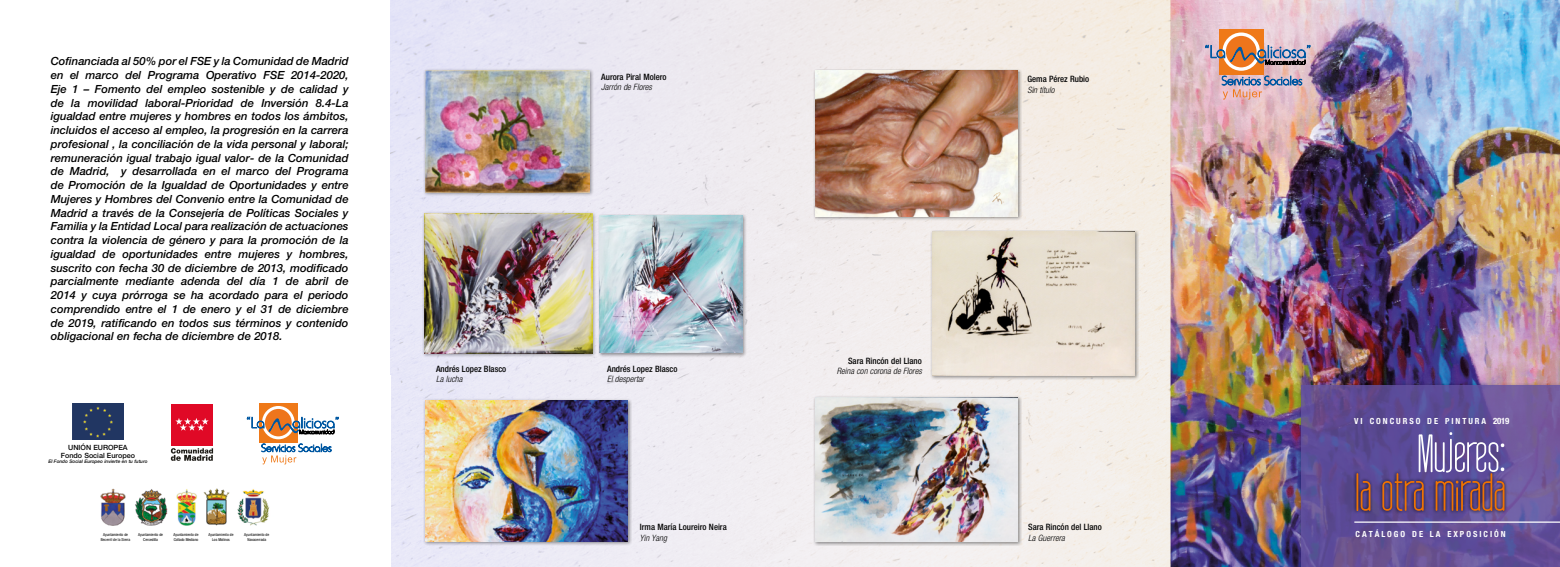
<style>
.page{position:relative;width:1560px;height:567px;background:#fff}
.page>*{position:absolute;margin:0;border:0;box-sizing:border-box;transform-origin:0 0}
.t1{font:italic 500 11.25px/13.8px "Helvetica Neue";color:#000;text-align:justify}
.t2{font:500 condensed 8.75px "Helvetica Neue";color:#000}
.t3{font:italic 300 condensed 8.75px "Helvetica Neue";color:#000}
.t4{font:700 condensed 8.5px "Helvetica Neue";letter-spacing:.235em;color:#fff}
.t5{font:500 7.25px/7.2px "Helvetica Neue";color:#000;text-align:center}
.t6{font:italic 500 4.75px "Helvetica Neue";color:#000}
.t7{font:condensed 4px/4.8px "Helvetica Neue";color:#000;text-align:center}
.s1{font-size:8.75px}
</style>
<div class="page">
<img style="left:1169px;top:0;width:390px;height:567px">
<div style="left:1296px;top:380px;width:263px;height:187px;background:#000;opacity:.75"></div>
<svg style="left:1300px;top:385px;width:259px;height:182px;background:#635097"></svg>
<div style="left:390px;top:0;width:779px;height:567px;background:linear-gradient(to right,#e7e6f8,#f7efe5)"></div>
<div style="left:1352px;top:470px;width:155px;height:44px;background:#000;opacity:.75"></div>
<svg style="left:1356px;top:432px;width:148px;height:79px;background:#705786"></svg>
<hr style="left:1354px;top:521px;width:205px;height:2px;background:#fff">
<div style="left:930px;top:230px;width:209px;height:150px;background:#000;opacity:.42"></div>
<img style="left:932px;top:232px;width:202px;height:144px">
<div style="left:813px;top:69px;width:209px;height:152px;background:#000;opacity:.42"></div>
<img style="left:815px;top:71px;width:202px;height:145px">
<div style="left:423px;top:398px;width:209px;height:148px;background:#000;opacity:.42"></div>
<img style="left:425px;top:400px;width:202px;height:141px">
<img style="left:100px;top:488px;width:170px;height:38px">
<svg style="left:72px;top:403px;width:52px;height:37px"></svg>
<img style="left:73px;top:404px;width:50px;height:36px">
<div style="left:171px;top:404px;width:42px;height:42px;background:#e00926"></div>
<svg style="left:175px;top:418px;width:34px;height:13px"></svg>
<svg style="left:171px;top:448px;width:42px;height:13px"></svg>
<div style="left:259px;top:403px;width:38px;height:39px;background:#ef7918"></div>
<svg style="left:263px;top:408px;width:30px;height:30px"></svg>
<div style="left:262px;top:406px;width:32px;height:33px;border:3px solid #fff;border-radius:50%"></div>
<svg style="left:247px;top:416px;width:91px;height:20px"></svg>
<svg style="left:261px;top:443px;width:70px;height:21px"></svg>
<div style="left:1218px;top:29px;width:45px;height:45px;background:#ef7918"></div>
<svg style="left:1224px;top:34px;width:33px;height:35px"></svg>
<div style="left:1222px;top:33px;width:37px;height:38px;border:3px solid #fff;border-radius:50%"></div>
<svg style="left:1205px;top:44px;width:104px;height:23px"></svg>
<svg style="left:1221px;top:76px;width:81px;height:24px;background:#bda9ba"></svg>
<div style="left:423px;top:69px;width:170px;height:128px;background:#000;opacity:.42"></div>
<img style="left:425px;top:71px;width:164px;height:121px">
<div style="left:422px;top:211px;width:174px;height:147px;background:#000;opacity:.42"></div>
<img style="left:424px;top:213px;width:168px;height:140px">
<div style="left:597px;top:214px;width:149px;height:143px;background:#000;opacity:.42"></div>
<img style="left:599px;top:216px;width:143px;height:137px">
<div style="left:813px;top:396px;width:209px;height:150px;background:#000;opacity:.42"></div>
<img style="left:815px;top:398px;width:202px;height:143px">
<p class="t1" style="left:51px;top:55px;width:299px">Cofinanciada al 50% por el FSE y la Comunidad de Madrid en el marco del Programa Operativo FSE 2014-2020, Eje 1 – Fomento del empleo sostenible y de calidad y de la movilidad laboral-Prioridad de Inversión 8.4-La igualdad entre mujeres y hombres en todos los ámbitos, incluidos el acceso al empleo, la progresión en la carrera profesional , la conciliación de la vida personal y laboral; remuneración igual trabajo igual valor- de la Comunidad de Madrid, y desarrollada en el marco del Programa de Promoción de la Igualdad de Oportunidades y entre Mujeres y Hombres del Convenio entre la Comunidad de Madrid a través de la Consejería de Políticas Sociales y Familia y la Entidad Local para realización de actuaciones contra la violencia de género y para la promoción de la igualdad de oportunidades entre mujeres y hombres, suscrito con fecha 30 de diciembre de 2013, modificado parcialmente mediante adenda del día 1 de abril de 2014 y cuya prórroga se ha acordado para el periodo comprendido entre el 1 de enero y el 31 de diciembre de 2019, ratificando en todos sus términos y contenido obligacional en fecha de diciembre de 2018.</p>
<p class="t5" style="left:61px;top:444px;width:76px">UNIÓN EUROPEA<br>Fondo Social Europeo</p>
<p class="t6" style="left:48px;top:459px;width:101px">El Fondo Social Europeo invierte en tu futuro</p>
<p class="t7" style="left:101px;top:533px;width:31px">Ayuntamiento de<br>Becerril de la Sierra</p>
<p class="t7" style="left:138px;top:533px;width:26px">Ayuntamiento de<br>Cercedilla</p>
<p class="t7" style="left:173px;top:533px;width:26px;text-align:left">Ayuntamiento de<br>Collado Mediano</p>
<p class="t7" style="left:208px;top:533px;width:26px">Ayuntamiento de<br>Los Molinos</p>
<p class="t7" style="left:244px;top:533px;width:26px">Ayuntamiento de<br>Navacerrada</p>
<p class="t2" style="left:436px;top:363px;width:72px">Andrés Lopez Blasco</p>
<p class="t3" style="left:436px;top:374px;width:28px">La lucha</p>
<p class="t2" style="left:601px;top:71px;width:67px">Aurora Piral Molero</p>
<p class="t3" style="left:601px;top:82px;width:52px">Jarrón de Flores</p>
<p class="t2" style="left:607px;top:363px;width:72px">Andrés Lopez Blasco</p>
<p class="t3" style="left:607px;top:374px;width:39px">El despertar</p>
<p class="t2" style="left:640px;top:522px;width:88px">Irma María Loureiro Neira</p>
<p class="t3" style="left:640px;top:533px;width:29px">Yin Yang</p>
<p class="t2" style="left:1027px;top:74px;width:63px">Gema Pérez Rubio</p>
<p class="t3" style="left:1027px;top:85px;width:29px">Sin título</p>
<p class="t2" style="left:848px;top:355px;width:75px">Sara Rincón del Llano</p>
<p class="t3" style="left:836px;top:366px;width:87px">Reina con corona de Flores</p>
<p class="t2" style="left:1028px;top:522px;width:75px">Sara Rincón del Llano</p>
<p class="t3" style="left:1028px;top:533px;width:38px">La Guerrera</p>
<p class="t4" style="left:1353px;top:416px;width:157px">VI CONCURSO DE PINTURA <span class="s1">2019</span></p>
<p class="t4" style="left:1355px;top:529px;width:152px">CATÁLOGO DE LA EXPOSICIÓN</p>
</div>
